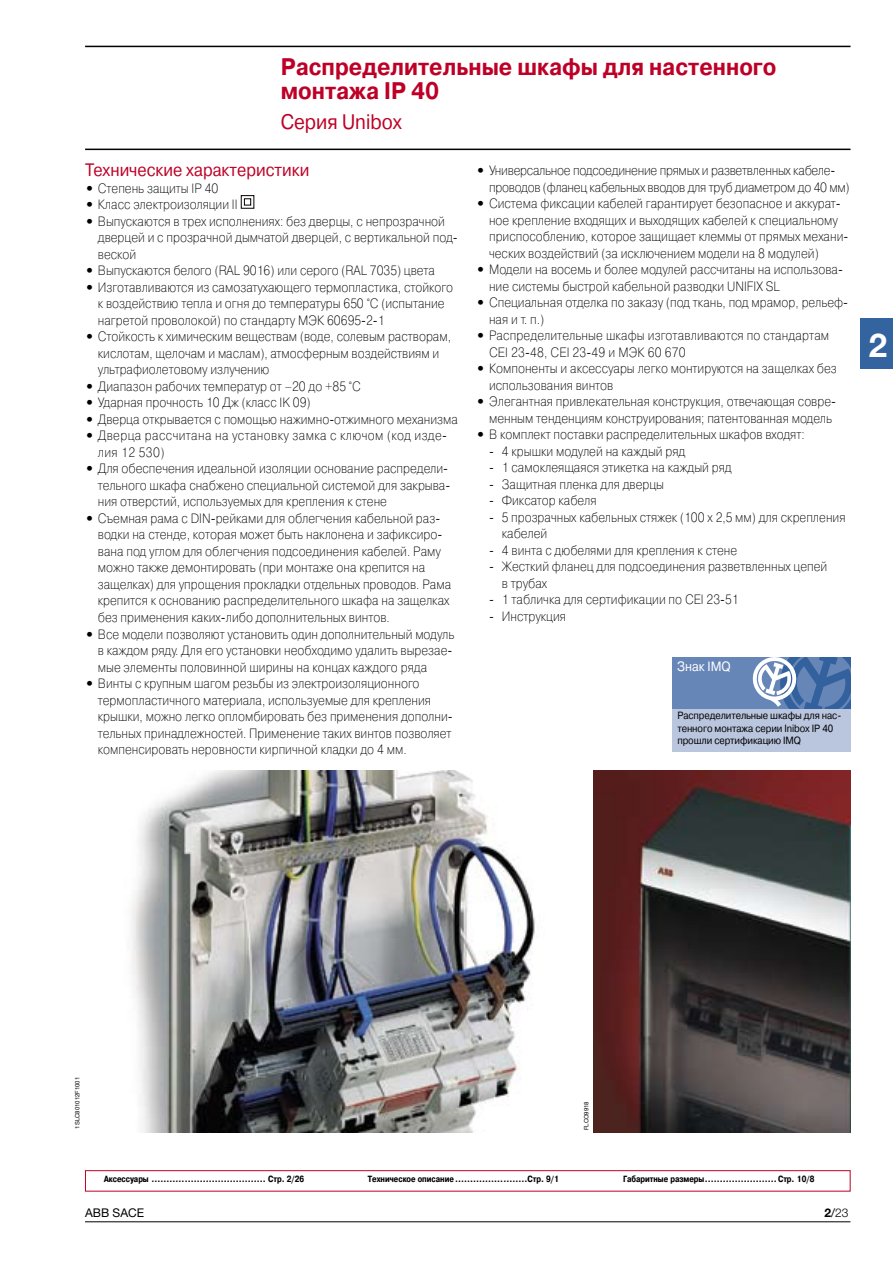
<style>
.page{position:relative;width:893px;height:1263px;background:#fff}
.page>*{position:absolute;margin:0;border:0;box-sizing:border-box;transform-origin:0 0}
.t1{font:700 33px "Helvetica Neue";color:#fff}
.t2{font:700 24px/24px "Pragmatica C";color:#be0027;scale:.9 1}
.t3{font:21px "Pragmatica C";color:#be0027;scale:.9 1}
.t4{font:18px "Pragmatica C";color:#be0027;scale:.9 1}
.t5{font:13.5px/16.5px "Pragmatica Light C";color:#000;scale:.9 1}
.t6{font:13.5px/16.5px "Pragmatica Light C";letter-spacing:-.02em;color:#000;scale:.9 1}
.t7{font:13.5px/16.5px "Pragmatica Light C";letter-spacing:.03em;color:#000;scale:.9 1}
.t8{font:13.5px "Pragmatica C";color:#fff;scale:.9 1}
.t9{font:12px "Helvetica Neue";color:#000}
.t10{font:300 12px "Helvetica Neue";color:#000}
.t11{font:10.5px/12.6px "Pragmatica C";letter-spacing:-.01em;color:#000;scale:.9 1}
.t12{font:700 9px "Pragmatica Cond C";color:#000}
.t13{font:6px "Helvetica Neue";color:#000}
.s1{font-family:"Pragmatica C";font-weight:700}
.s2{font-weight:700}
.s3{font-weight:400}
</style>
<div class="page">
<div style="left:860px;top:318px;width:33px;height:51px;background:#3364a0"></div>
<hr style="left:85px;top:46px;width:765px;height:1px;background:#000">
<hr style="left:85px;top:149px;width:765px;height:1px;background:#000">
<hr style="left:85px;top:1221px;width:765px;height:1px;background:#000">
<svg style="left:241px;top:195px;width:13px;height:14px"></svg>
<div style="left:85px;top:1170px;width:765px;height:21px;border:1px solid #be0027"></div>
<img style="left:593px;top:771px;width:257px;height:361px">
<div style="left:672px;top:708px;width:178px;height:44px;background:#bac5de"></div>
<div style="left:672px;top:657px;width:178px;height:51px;background:#6786b8"></div>
<img style="left:132px;top:771px;width:403px;height:361px">
<svg style="left:752px;top:657px;width:98px;height:51px"></svg>
<h2 class="t2" style="left:281px;top:55px;width:552px">Распределительные шкафы для настенного монтажа IP 40</h2>
<h3 class="t3" style="left:281px;top:110px;width:136px">Серия Unibox</h3>
<h3 class="t4" style="left:85px;top:160px;width:251px">Технические характеристики</h3>
<p class="t5" style="left:85px;top:180px;width:150px"><span class="s1">•</span> Степень защиты IP 40</p>
<p class="t5" style="left:85px;top:197px;width:171px"><span class="s1">•</span> Класс электроизоляции II</p>
<p class="t5" style="left:98px;top:213px;width:401px;text-indent:-13px"><span class="s1">•</span> Выпускаются в трех исполнениях: без дверцы, с непрозрачной дверцей и с прозрачной дымчатой дверцей, с вертикальной под&shy;веской</p>
<p class="t5" style="left:85px;top:263px;width:390px"><span class="s1">•</span> Выпускаются белого (RAL 9016) или серого (RAL 7035) цвета</p>
<p class="t5" style="left:98px;top:279px;width:396px;text-indent:-13px"><span class="s1">•</span> Изготавливаются из самозатухающего термопластика, стойкого к воздействию тепла и огня до температуры 650 °С (испытание нагретой проволокой) по стандарту МЭК 60695-2-1</p>
<p class="t5" style="left:98px;top:329px;width:394px;text-indent:-13px"><span class="s1">•</span> Стойкость к химическим веществам (воде, солевым растворам, кислотам, щелочам и маслам), атмосферным воздействиям и ультрафиолетовому излучению</p>
<p class="t5" style="left:85px;top:378px;width:308px"><span class="s1">•</span> Диапазон рабочих температур от –20 до +85 °С</p>
<p class="t5" style="left:85px;top:395px;width:252px"><span class="s1">•</span> Ударная прочность 10 Дж (класс IK 09)</p>
<p class="t5" style="left:85px;top:411px;width:416px"><span class="s1">•</span> Дверца открывается с помощью нажимно-отжимного механизма</p>
<p class="t7" style="left:98px;top:428px;width:390px;text-indent:-13px"><span class="s1">•</span> Дверца рассчитана на установку замка с ключом (код изде&shy;лия 12 530)</p>
<p class="t5" style="left:98px;top:461px;width:393px;text-indent:-13px"><span class="s1">•</span> Для обеспечения идеальной изоляции основание распредели&shy;тельного шкафа снабжено специальной системой для закрыва&shy;ния отверстий, используемых для крепления к стене</p>
<p class="t5" style="left:98px;top:510px;width:394px;text-indent:-13px"><span class="s1">•</span> Съемная рама с DIN-рейками для облегчения кабельной раз&shy;водки на стенде, которая может быть наклонена и зафиксиро&shy;вана под углом для облегчения подсоединения кабелей. Раму можно также демонтировать (при монтаже она крепится на защелках) для упрощения прокладки отдельных проводов. Рама крепится к основанию распределительного шкафа на защелках без применения каких-либо дополнительных винтов.</p>
<p class="t5" style="left:98px;top:626px;width:398px;text-indent:-13px"><span class="s1">•</span> Все модели позволяют установить один дополнительный модуль в каждом ряду. Для его установки необходимо удалить вырезае&shy;мые элементы половинной ширины на концах каждого ряда</p>
<p class="t5" style="left:98px;top:675px;width:396px;text-indent:-13px"><span class="s1">•</span> Винты с крупным шагом резьбы из электроизоляционного термопластичного материала, используемые для крепления крышки, можно легко опломбировать без применения дополни&shy;тельных принадлежностей. Применение таких винтов позволяет компенсировать неровности кирпичной кладки до 4 мм.</p>
<p class="t6" style="left:489px;top:162px;width:402px;text-indent:-13px"><span class="s1">•</span> Универсальное подсоединение прямых и разветвленных кабеле&shy;проводов (фланец кабельных вводов для труб диаметром до 40 мм)</p>
<p class="t5" style="left:489px;top:195px;width:401px;text-indent:-13px"><span class="s1">•</span> Система фиксации кабелей гарантирует безопасное и аккурат&shy;ное крепление входящих и выходящих кабелей к специальному приспособлению, которое защищает клеммы от прямых механи&shy;ческих воздействий (за исключением модели на 8 модулей)</p>
<p class="t5" style="left:489px;top:261px;width:395px;text-indent:-13px"><span class="s1">•</span> Модели на восемь и более модулей рассчитаны на использова&shy;ние системы быстрой кабельной разводки UNIFIX SL</p>
<p class="t5" style="left:489px;top:294px;width:400px;text-indent:-13px"><span class="s1">•</span> Специальная отделка по заказу (под ткань, под мрамор, рельеф&shy;ная и т. п.)</p>
<p class="t5" style="left:489px;top:327px;width:379px;text-indent:-13px"><span class="s1">•</span> Распределительные шкафы изготавливаются по стандартам<br>CEI 23-48, CEI 23-49 и МЭК 60 670</p>
<p class="t5" style="left:489px;top:360px;width:388px;text-indent:-13px"><span class="s1">•</span> Компоненты и аксессуары легко монтируются на защелках без использования винтов</p>
<p class="t5" style="left:476px;top:393px;width:401px;text-align:right"><span class="s1">•</span> Элегантная привлекательная конструкция, отвечающая совре&shy;менным тенденциям конструирования; патентованная модель</p>
<p class="t5" style="left:476px;top:426px;width:366px"><span class="s1">•</span> В комплект поставки распределительных шкафов входят:</p>
<p class="t5" style="left:489px;top:443px;width:220px">- 4 крышки модулей на каждый ряд</p>
<p class="t5" style="left:489px;top:459px;width:271px">- 1 самоклеящаяся этикетка на каждый ряд</p>
<p class="t5" style="left:489px;top:476px;width:196px">- Защитная пленка для дверцы</p>
<p class="t5" style="left:489px;top:492px;width:121px">- Фиксатор кабеля</p>
<p class="t5" style="left:502px;top:509px;width:383px;text-indent:-13px">- 5 прозрачных кабельных стяжек (100 х 2,5 мм) для скрепления кабелей</p>
<p class="t5" style="left:489px;top:542px;width:277px">- 4 винта с дюбелями для крепления к стене</p>
<p class="t5" style="left:502px;top:558px;width:363px;text-indent:-13px">- Жесткий фланец для подсоединения разветвленных цепей в трубах</p>
<p class="t5" style="left:489px;top:591px;width:279px">- 1 табличка для сертификации по CEI 23-51</p>
<p class="t5" style="left:489px;top:608px;width:87px">- Инструкция</p>
<p class="t8" style="left:677px;top:659px;width:61px">Знак IMQ</p>
<p class="t11" style="left:677px;top:709px;width:184px">Распределительные шкафы для нас&shy;тенного монтажа серии Inibox IP 40 прошли сертификацию IMQ</p>
<h1 class="t1" style="left:869px;top:325px;width:20px">2</h1>
<p class="t13" style="left:74px;top:1128px;width:53px;rotate:-90deg">1SLC801012F1001</p>
<p class="t13" style="left:583px;top:1130px;width:31px;rotate:-90deg">FLCO9918</p>
<p class="t12" style="left:104px;top:1174px;width:201px">Аксессуары ...................................... Стр. 2/26</p>
<p class="t12" style="left:368px;top:1174px;width:193px">Техническое описание ........................Стр. 9/1</p>
<p class="t12" style="left:623px;top:1174px;width:193px">Габаритные размеры ........................Стр. 10/8</p>
<p class="t9" style="left:85px;top:1206px;width:61px">ABB SACE</p>
<p class="t10" style="left:825px;top:1205px;width:26px"><span class="s2">2</span><span class="s3">/</span>23</p>
</div>
